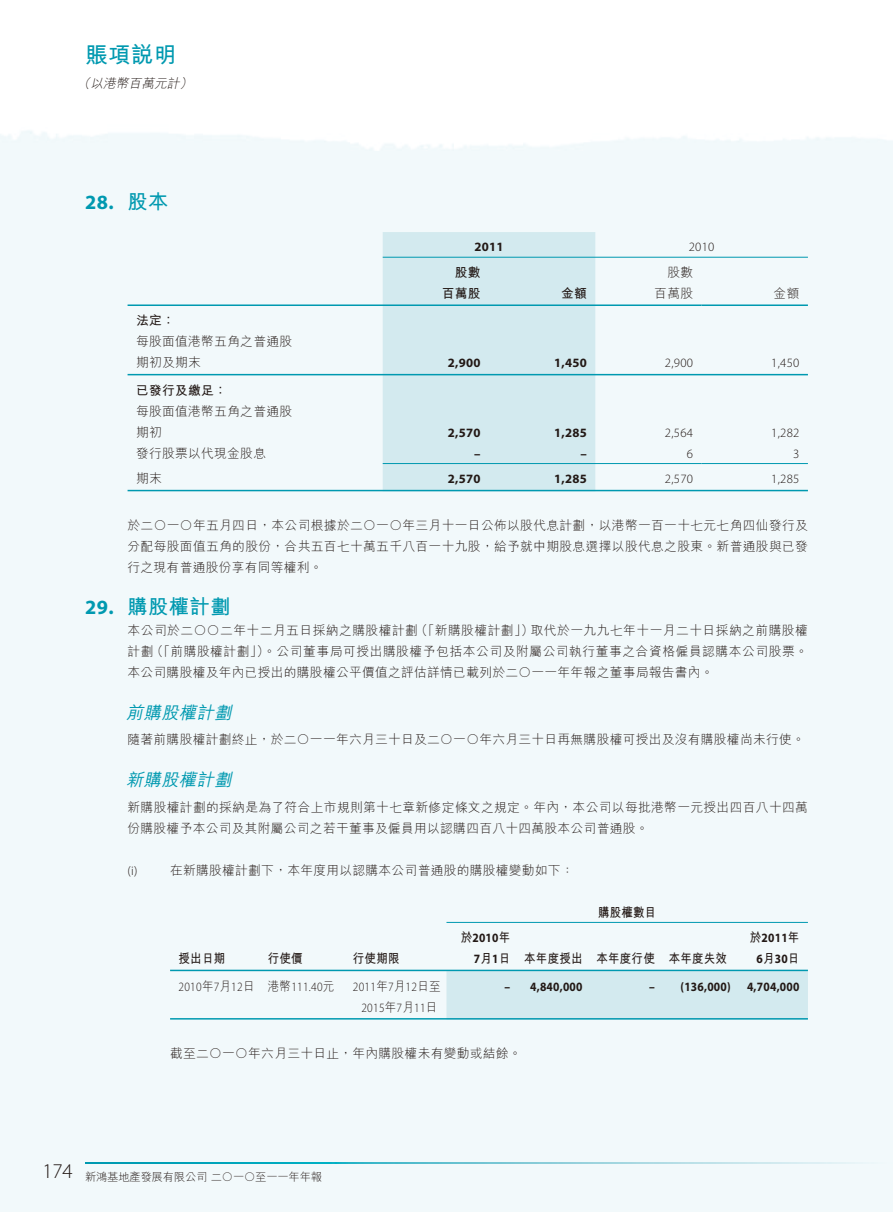
<style>
.page{position:relative;width:893px;height:1212px;background:#fff}
.page>*{position:absolute;margin:0;border:0;box-sizing:border-box;transform-origin:0 0}
.t1{font:22.5px "M Hei HK Bold E Ten B5 H";color:#0099b0}
.t2{font:20.25px "M Hei HK Bold E Ten B5 H";letter-spacing:.02em;color:#0099b0}
.t3{font:700 20.25px "Myriad Pro";color:#0099b0}
.t4{font:italic 17.25px "M Hei HK Medium E Ten B5 H";color:#0099b0}
.t5{font:12.75px/21px "M Hei HK Light E Ten B5 H";letter-spacing:.02em;color:#231916}
.t6{font:700 12.75px/21px "Myriad Pro";letter-spacing:.02em;color:#231916;text-align:center;scale:.9 1}
.t7{font:300 12.75px/21px "Myriad Pro";letter-spacing:.02em;color:#231916;text-align:center;scale:.9 1}
.t8{font:300 12.75px "Myriad Pro";letter-spacing:.02em;color:#231916}
.t9{font:700 12.75px "Myriad Pro";letter-spacing:.02em;color:#231916}
.t10{font:12.75px "M Hei HK Bold E Ten B5 H";letter-spacing:.02em;color:#231916;scale:.9 1}
.t11{font:12.75px/21px "M Hei HK Bold E Ten B5 H";letter-spacing:.02em;color:#231916;text-align:right}
.t12{font:italic 12.75px "M Hei HK Light E Ten B5 H";color:#231916}
.t13{font:11.25px "M Hei HK Light E Ten B5 H";letter-spacing:-.01em;color:#231916}
.s1{font-family:"M Hei HK Bold E Ten B5 H";font-weight:400}
.s2{font-family:"Myriad Pro";font-weight:700}
.s3{font-family:"M Hei HK Light E Ten B5 H";font-weight:400}
</style>
<div class="page">
<div style="left:0;top:130px;width:893px;height:1082px;background:#f2f9fb"></div>
<img style="left:85px;top:1163px;width:808px;height:1px">
<div style="left:383px;top:232px;width:212px;height:258px;background:#d3eaef"></div>
<hr style="left:383px;top:257px;width:425px;height:1px;background:#0099b0">
<hr style="left:128px;top:304px;width:574px;height:2px;background:#0099b0">
<hr style="left:702px;top:304px;width:106px;height:2px;background:#0099b0">
<hr style="left:128px;top:374px;width:680px;height:1px;background:#0099b0">
<hr style="left:383px;top:463px;width:319px;height:1px;background:#0099b0">
<hr style="left:702px;top:463px;width:106px;height:1px;background:#0099b0">
<hr style="left:128px;top:490px;width:680px;height:1px;background:#0099b0">
<div style="left:446px;top:971px;width:362px;height:47px;background:#d3eaef"></div>
<hr style="left:446px;top:922px;width:362px;height:1px;background:#0099b0">
<hr style="left:170px;top:970px;width:638px;height:1px;background:#0099b0">
<hr style="left:170px;top:1018px;width:638px;height:1px;background:#0099b0">
<h1 class="t1" style="left:85px;top:46px;width:93px">賬項說明</h1>
<p class="t12" style="left:78px;top:78px;width:119px">（以港幣百萬元計）</p>
<h2 class="t3" style="left:85px;top:195px;width:85px">28. <span class="s1">股本</span></h2>
<p class="t11" style="left:136px;top:312px;width:40px">法定：</p>
<p class="t5" style="left:136px;top:333px;width:158px">每股面值港幣五角之普通股期初及期末</p>
<p class="t11" style="left:136px;top:381px;width:92px">已發行及繳足：</p>
<p class="t5" style="left:136px;top:402px;width:158px">每股面值港幣五角之普通股期初</p>
<p class="t9" style="left:474px;top:242px;width:31px">2011</p>
<p class="t8" style="left:689px;top:242px;width:27px">2010</p>
<p class="t11" style="left:442px;top:263px;width:40px">股數百萬股</p>
<p class="t5" style="left:654px;top:263px;width:40px;text-align:right">股數百萬股</p>
<p class="t11" style="left:561px;top:284px;width:27px">金額</p>
<p class="t5" style="left:774px;top:284px;width:27px">金額</p>
<p class="t9" style="left:448px;top:358px;width:34px">2,900</p>
<p class="t9" style="left:554px;top:358px;width:34px">1,450</p>
<p class="t8" style="left:665px;top:358px;width:30px">2,900</p>
<p class="t8" style="left:771px;top:358px;width:30px">1,450</p>
<p class="t9" style="left:448px;top:428px;width:34px">2,570</p>
<p class="t9" style="left:554px;top:428px;width:34px">1,285</p>
<p class="t8" style="left:665px;top:428px;width:30px">2,564</p>
<p class="t8" style="left:771px;top:428px;width:30px">1,282</p>
<p class="t5" style="left:136px;top:444px;width:132px">發行股票以代現金股息</p>
<p class="t9" style="left:474px;top:449px;width:8px">–</p>
<p class="t9" style="left:580px;top:449px;width:8px">–</p>
<p class="t8" style="left:687px;top:449px;width:8px">6</p>
<p class="t8" style="left:793px;top:449px;width:8px">3</p>
<p class="t5" style="left:136px;top:470px;width:27px">期末</p>
<p class="t9" style="left:448px;top:474px;width:34px">2,570</p>
<p class="t9" style="left:554px;top:474px;width:34px">1,285</p>
<p class="t8" style="left:665px;top:474px;width:30px">2,570</p>
<p class="t8" style="left:771px;top:474px;width:30px">1,285</p>
<p class="t5" style="left:128px;top:516px;width:682px;text-align:justify">於二○一○年五月四日，本公司根據於二○一○年三月十一日公佈以股代息計劃，以港幣一百一十七元七角四仙發行及分配每股面值五角的股份，合共五百七十萬五千八百一十九股，給予就中期股息選擇以股代息之股東。新普通股與已發行之現有普通股份享有同等權利。</p>
<h2 class="t2" style="left:85px;top:599px;width:147px"><span class="s2">29.</span> 購股權計劃</h2>
<p class="t5" style="left:128px;top:621px;width:682px;text-align:justify">本公司於二○○二年十二月五日採納之購股權計劃（「新購股權計劃」）取代於一九九七年十一月二十日採納之前購股權計劃（「前購股權計劃」）。公司董事局可授出購股權予包括本公司及附屬公司執行董事之合資格僱員認購本公司股票。本公司購股權及年內已授出的購股權公平價值之評估詳情已載列於二○一一年年報之董事局報告書內。</p>
<h3 class="t4" style="left:126px;top:706px;width:110px">前購股權計劃</h3>
<p class="t5" style="left:128px;top:731px;width:679px">隨著前購股權計劃終止，於二○一一年六月三十日及二○一○年六月三十日再無購股權可授出及沒有購股權尚未行使。</p>
<h3 class="t4" style="left:126px;top:773px;width:110px">新購股權計劃</h3>
<p class="t5" style="left:128px;top:798px;width:682px">新購股權計劃的採納是為了符合上市規則第十七章新修定條文之規定。年內，本公司以每批港幣一元授出四百八十四萬份購股權予本公司及其附屬公司之若干董事及僱員用以認購四百八十四萬股本公司普通股。</p>
<p class="t8" style="left:128px;top:866px;width:11px">(i)</p>
<p class="t5" style="left:170px;top:861px;width:405px">在新購股權計劃下，本年度用以認購本公司普通股的購股權變動如下：</p>
<p class="t10" style="left:598px;top:907px;width:66px">購股權數目</p>
<p class="t10" style="left:179px;top:953px;width:53px">授出日期</p>
<p class="t10" style="left:268px;top:953px;width:40px">行使價</p>
<p class="t10" style="left:353px;top:953px;width:53px">行使期限</p>
<p class="t6" style="left:461px;top:929px;width:57px"><span class="s1">於</span>2010<span class="s1">年</span></p>
<p class="t10" style="left:474px;top:953px;width:283px"><span class="s2">7</span>月<span class="s2">1</span>日 本年度授出 本年度行使 本年度失效</p>
<p class="t6" style="left:750px;top:929px;width:57px"><span class="s1">於</span>2011<span class="s1">年<br></span>6<span class="s1">月</span>30<span class="s1">日</span></p>
<p class="t7" style="left:179px;top:977px;width:175px">2010<span class="s3">年</span>7<span class="s3">月</span>12<span class="s3">日 港幣</span>111.40<span class="s3">元</span></p>
<p class="t7" style="left:353px;top:977px;width:99px">2011<span class="s3">年</span>7<span class="s3">月</span>12<span class="s3">日至<br></span>2015<span class="s3">年</span>7<span class="s3">月</span>11<span class="s3">日</span></p>
<p class="t6" style="left:505px;top:977px;width:88px">– 4,840,000</p>
<p class="t6" style="left:649px;top:977px;width:92px">– (136,000)</p>
<p class="t6" style="left:747px;top:977px;width:60px">4,704,000</p>
<p class="t5" style="left:170px;top:1045px;width:353px">截至二○一○年六月三十日止，年內購股權未有變動或結餘。</p>
<p class="t13" style="left:43px;top:1172px;width:281px"><sup>174</sup> 新鴻基地產發展有限公司二○一○至一一年年報</p>
</div>
